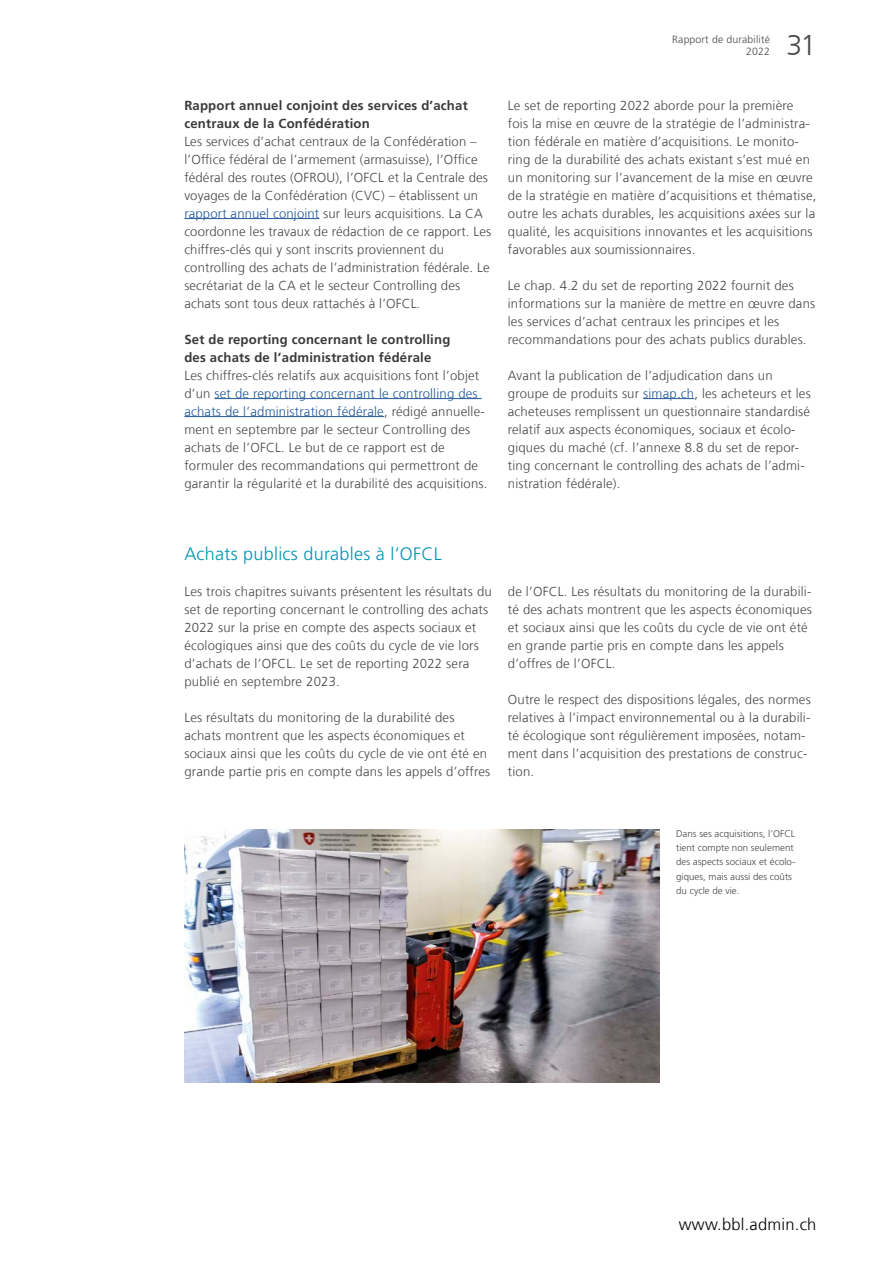
<style>
.page{position:relative;width:893px;height:1263px;background:#fff}
.page>*{position:absolute;margin:0;border:0;box-sizing:border-box;transform-origin:0 0}
.t1{font:300 28.5px "Frutiger LT Com";color:#484847}
.Titel_türkis{font:300 18px "Frutiger LT Std";letter-spacing:.015em;color:#0094b2}
.t2{font:300 16.5px "Frutiger LT Com";letter-spacing:.015em;color:#000}
.Grundtext_fr{font:300 13.2px/18px "Frutiger LT Com";letter-spacing:.015em;color:#484847}
.Zwischentitel_Bold{font:700 13.2px/18px "Frutiger LT Com";letter-spacing:.015em;color:#3a3a39}
.t3{font:300 10.5px/12.8px "Frutiger LT Std";letter-spacing:.015em;color:#484847;text-align:right}
.GT_CaptionTableAtBottom{font:300 9.75px/14.2px "Frutiger LT Std";color:#484847}
.s1{color:#22599b}
</style>
<div class="page">
<hr style="left:184px;top:218px;width:135px;height:1px;background:#22599b">
<hr style="left:215px;top:398px;width:267px;height:1px;background:#22599b">
<hr style="left:184px;top:416px;width:200px;height:1px;background:#22599b">
<hr style="left:643px;top:398px;width:51px;height:1px;background:#22599b">
<img style="left:184px;top:830px;width:476px;height:252px">
<p class="t3" style="left:672px;top:33px;width:99px">Rapport de durabilité<br>2022</p>
<h1 class="t1" style="left:786px;top:29px;width:31px">31</h1>
<p class="Zwischentitel_Bold" style="left:184px;top:96px;width:285px">Rapport annuel conjoint des services d’achat centraux de la Confédération</p>
<p class="Grundtext_fr" style="left:184px;top:132px;width:308px">Les services d’achat centraux de la Confédération – l’Office fédéral de l’armement (armasuisse), l’Office fédéral des routes (OFROU), l’OFCL et la Centrale des voyages de la Confédération (CVC) – établissent un <span class="s1">rapport annuel conjoint</span> sur leurs acquisitions. La CA coordonne les travaux de rédaction de ce rapport. Les chiffres-clés qui y sont inscrits proviennent du controlling des achats de l’administration fédérale. Le secrétariat de la CA et le secteur Controlling des achats sont tous deux rattachés à l’OFCL.</p>
<p class="Zwischentitel_Bold" style="left:184px;top:330px;width:268px">Set de reporting concernant le controlling</p>
<p class="Zwischentitel_Bold" style="left:184px;top:348px;width:248px">des achats de l’administration fédérale</p>
<p class="Grundtext_fr" style="left:184px;top:366px;width:305px">Les chiffres-clés relatifs aux acquisitions font l’objet d’un <span class="s1">set de reporting concernant le controlling des achats de l’administration fédérale</span>, rédigé annuelle&shy;ment en septembre par le secteur Controlling des achats de l’OFCL. Le but de ce rapport est de formuler des recommandations qui permettront de garantir la régularité et la durabilité des acquisitions.</p>
<p class="Grundtext_fr" style="left:508px;top:96px;width:310px">Le set de reporting 2022 aborde pour la première fois la mise en œuvre de la stratégie de l’administra&shy;tion fédérale en matière d’acquisitions. Le monito&shy;ring de la durabilité des achats existant s’est mué en un monitoring sur l’avancement de la mise en œuvre de la stratégie en matière d’acquisitions et thématise, outre les achats durables, les acquisitions axées sur la qualité, les acquisitions innovantes et les acquisitions favorables aux soumissionnaires.</p>
<p class="Grundtext_fr" style="left:508px;top:276px;width:309px">Le chap. 4.2 du set de reporting 2022 fournit des informations sur la manière de mettre en œuvre dans les services d’achat centraux les principes et les recommandations pour des achats publics durables.</p>
<p class="Grundtext_fr" style="left:508px;top:366px;width:304px">Avant la publication de l’adjudication dans un groupe de produits sur <span class="s1">simap.ch</span>, les acheteurs et les acheteuses remplissent un questionnaire standardisé relatif aux aspects économiques, sociaux et écolo&shy;giques du maché (cf. l’annexe 8.8 du set de repor&shy;ting concernant le controlling des achats de l’admi&shy;nistration fédérale).</p>
<h4 class="Titel_türkis" style="left:184px;top:543px;width:259px">Achats publics durables à l’OFCL</h4>
<p class="Grundtext_fr" style="left:184px;top:582px;width:309px">Les trois chapitres suivants présentent les résultats du set de reporting concernant le controlling des achats 2022 sur la prise en compte des aspects sociaux et écologiques ainsi que des coûts du cycle de vie lors d’achats de l’OFCL. Le set de reporting 2022 sera publié en septembre 2023.</p>
<p class="Grundtext_fr" style="left:184px;top:708px;width:307px">Les résultats du monitoring de la durabilité des achats montrent que les aspects économiques et sociaux ainsi que les coûts du cycle de vie ont été en grande partie pris en compte dans les appels d’offres</p>
<p class="Grundtext_fr" style="left:508px;top:582px;width:306px">de l’OFCL. Les résultats du monitoring de la durabili&shy;té des achats montrent que les aspects économiques et sociaux ainsi que les coûts du cycle de vie ont été en grande partie pris en compte dans les appels d’offres de l’OFCL.</p>
<p class="Grundtext_fr" style="left:508px;top:690px;width:304px">Outre le respect des dispositions légales, des normes relatives à l’impact environnemental ou à la durabili&shy;té écologique sont régulièrement imposées, notam&shy;ment dans l’acquisition des prestations de construc&shy;tion.</p>
<p class="GT_CaptionTableAtBottom" style="left:676px;top:827px;width:121px">Dans ses acquisitions, l’OFCL</p>
<p class="GT_CaptionTableAtBottom" style="left:676px;top:841px;width:119px">tient compte non seulement</p>
<p class="GT_CaptionTableAtBottom" style="left:676px;top:855px;width:121px">des aspects sociaux et écolo&shy;giques, mais aussi des coûts</p>
<p class="GT_CaptionTableAtBottom" style="left:676px;top:884px;width:65px">du cycle de vie.</p>
<p class="t2" style="left:679px;top:1214px;width:139px">www.bbl.admin.ch</p>
</div>
